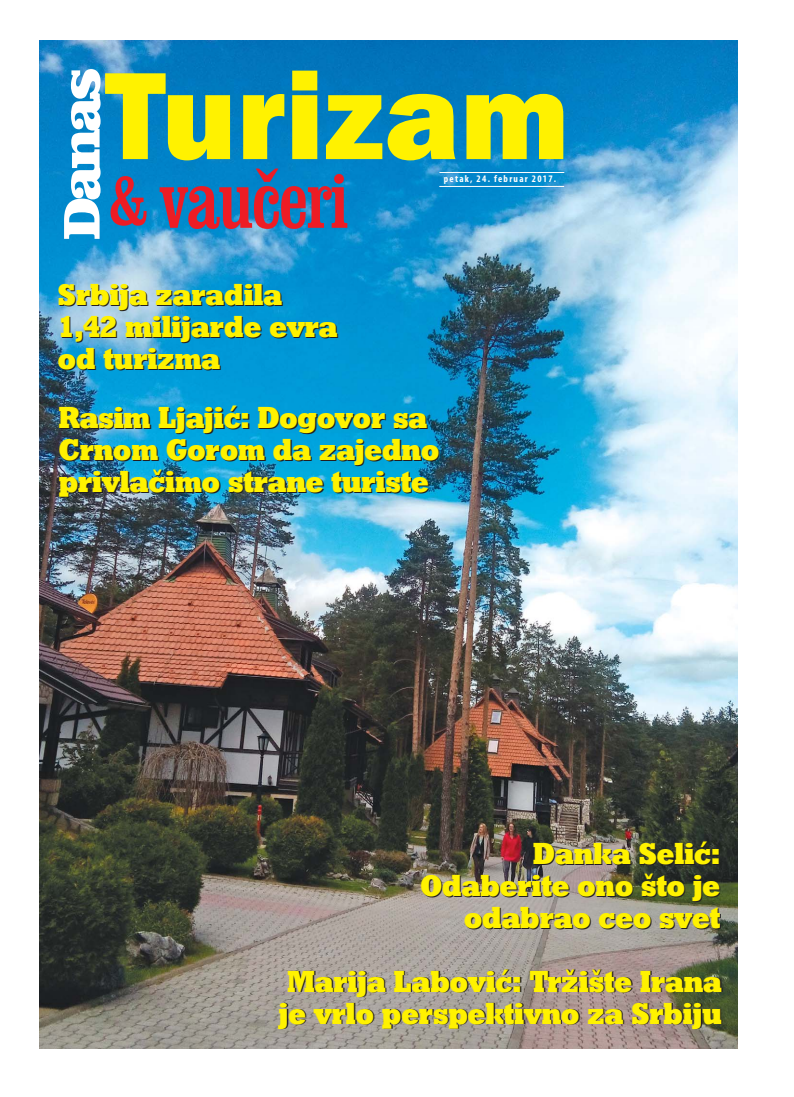
<style>
.page{position:relative;width:794px;height:1097px;background:#fff}
.page>*{position:absolute;margin:0;border:0;box-sizing:border-box;transform-origin:0 0}
.t1{font:800 128.7px "Franklin Gothic";color:#fff200}
.t2{font:78.1px "Clarendon Cond";letter-spacing:-.025em;color:#ed1c24}
.t3{font:70.1px "Clarendon Cond";color:#ed1c24}
.t4{font:900 30px/32px "Geo Slab";color:#fff200;scale:.9 1}
.t5{font:700 10px "Myriad YU Pro Cond";letter-spacing:.13em;color:#fff}
</style>
<div class="page">
<img style="left:40px;top:40px;width:697px;height:1009px">
<svg style="left:64px;top:69px;width:37px;height:170px"></svg>
<hr style="left:439px;top:172px;width:125px;height:1px;background:#fff">
<hr style="left:439px;top:186px;width:125px;height:1px;background:#fff">
<h1 class="t1" style="left:105px;top:41px;width:466px">Turizam</h1>
<h3 class="t3" style="left:109px;top:157px;width:41px">&amp;</h3>
<p class="t5" style="left:444px;top:175px;width:114px">petak, 24. februar 2017.</p>
<h2 class="t2" style="left:160px;top:153px;width:191px">vau~eri</h2>
<p class="t4" style="left:58px;top:279px;width:312px">Srbija zaradila<br>1,42 milijarde evra od turizma</p>
<p class="t4" style="left:59px;top:401px;width:424px">Rasim Ljaji}: Dogovor sa<br>Crnom Gorom da zajedno privla~imo strane turiste</p>
<p class="t4" style="left:420px;top:837px;width:335px;text-align:right">Danka Seli}:<br>Odaberite ono {to je odabrao ceo svet</p>
<p class="t4" style="left:279px;top:965px;width:494px">Marija Labovi}: Tr`i{te Irana je vrlo perspektivno za Srbiju</p>
</div>
